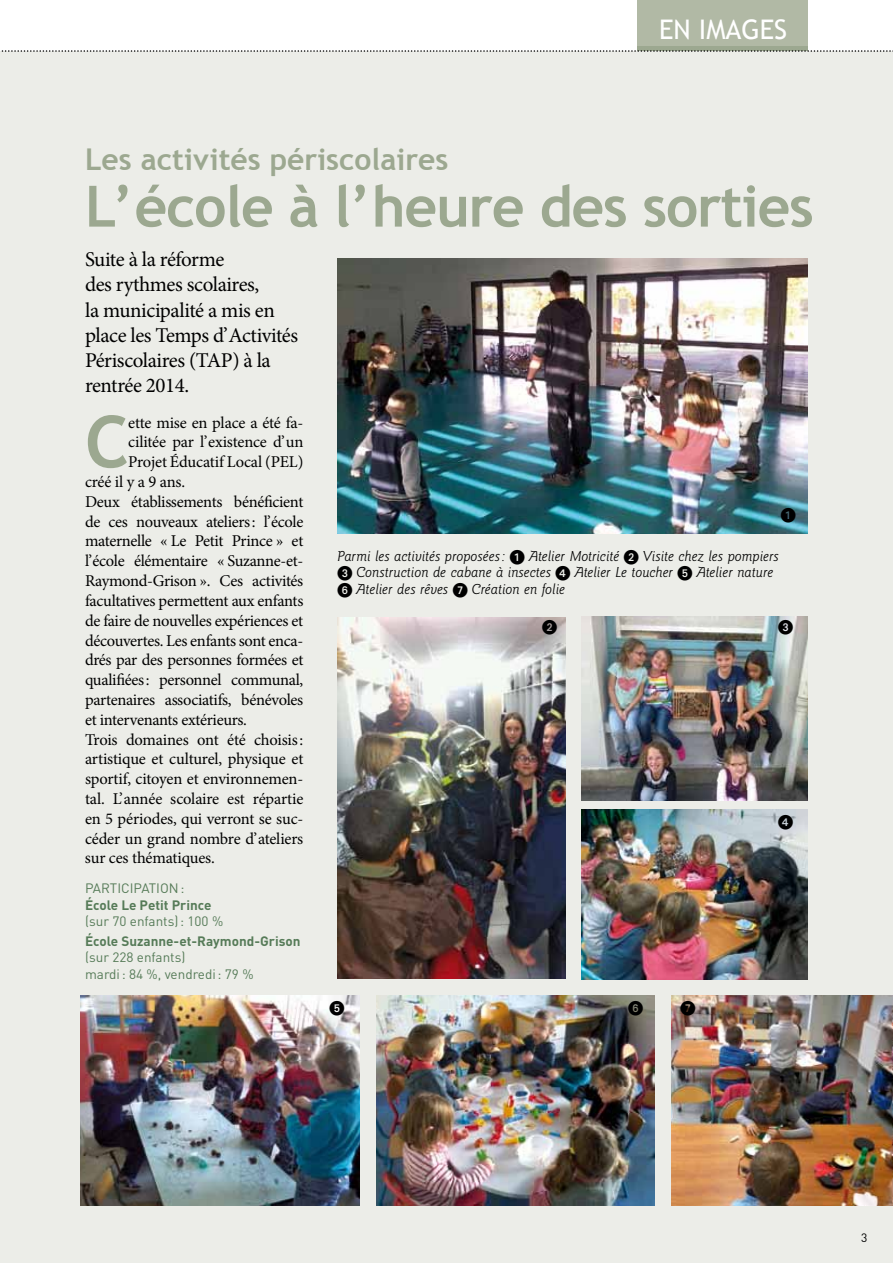
<style>
.page{position:relative;width:893px;height:1263px;background:#fff}
.page>*{position:absolute;margin:0;border:0;box-sizing:border-box;transform-origin:0 0}
.t1{font:700 71.85px "Trebuchet MS";color:#9ca890}
.t2{font:700 57px "Trebuchet MS";letter-spacing:-.02em;color:#9ca890}
.t3{font:700 30px "Trebuchet MS";color:#9ca890}
.t4{font:27px "Trebuchet MS";color:#fff}
.t5{font:21px/25.2px "Minion Pro";letter-spacing:-.02em;color:#000}
.t6{font:16.5px "Minion Pro";letter-spacing:-.02em;color:#000}
.t7{font:italic 15px/16.5px "Goudy Sans Itc T";color:#000}
.t8{font:15px "European Pi One";color:#000}
.t9{font:13.5px/16.2px "DIN";color:#567b58}
.t10{font:700 13.5px "DIN";color:#567b58}
.t11{font:12px "DIN";color:#000}
.s1{font-family:"European Pi One";font-style:normal}
</style>
<div class="page">
<div style="left:0;top:51px;width:893px;height:1212px;background:#ecede8"></div>
<div style="left:638px;top:0;width:170px;height:47px;background:#b1b9a5"></div>
<hr style="left:638px;top:47px;width:170px;height:4px;background:#9ca890">
<img style="left:337px;top:259px;width:471px;height:275px">
<svg style="left:1px;top:50px;width:892px;height:2px"></svg>
<img style="left:81px;top:995px;width:278px;height:211px">
<img style="left:377px;top:995px;width:278px;height:211px">
<img style="left:672px;top:995px;width:221px;height:211px">
<img style="left:337px;top:617px;width:228px;height:362px">
<img style="left:582px;top:617px;width:226px;height:183px">
<img style="left:582px;top:809px;width:226px;height:170px">
<h3 class="t4" style="left:659px;top:14px;width:114px">EN IMAGES</h3>
<h3 class="t3" style="left:85px;top:140px;width:365px">Les activités périscolaires</h3>
<h2 class="t2" style="left:85px;top:171px;width:730px">L’ école à l’ heure des sorties</h2>
<p class="t5" style="left:85px;top:247px;width:215px">Suite à la réforme<br>des rythmes scolaires,<br>la municipalité a mis en place les Temps d’ Activités<br>Périscolaires (TAP) à la rentrée 2014.</p>
<h1 class="t1" style="left:85px;top:397px;width:45px">C</h1>
<p class="t6" style="left:128px;top:411px;width:177px">ette mise en place a été fa-</p>
<p class="t6" style="left:128px;top:431px;width:177px">cilitée par l’ existence d’ un</p>
<p class="t6" style="left:128px;top:451px;width:177px">Projet Éducatif Local (PEL)</p>
<p class="t6" style="left:85px;top:471px;width:102px">créé il y a 9 ans.</p>
<p class="t6" style="left:85px;top:491px;width:220px">Deux établissements bénéficient</p>
<p class="t6" style="left:85px;top:510px;width:220px">de ces nouveaux ateliers: l’ école</p>
<p class="t6" style="left:85px;top:530px;width:220px">maternelle « Le Petit Prince » et</p>
<p class="t6" style="left:85px;top:550px;width:220px">l’ école élémentaire « Suzanne-et-</p>
<p class="t6" style="left:85px;top:570px;width:220px">Raymond-Grison ». Ces activités</p>
<p class="t6" style="left:85px;top:590px;width:220px">facultatives permettent aux enfants</p>
<p class="t6" style="left:85px;top:609px;width:220px">de faire de nouvelles expériences et</p>
<p class="t6" style="left:85px;top:629px;width:220px">découvertes. Les enfants sont enca-</p>
<p class="t6" style="left:85px;top:649px;width:220px">drés par des personnes formées et</p>
<p class="t6" style="left:85px;top:669px;width:220px">qualifiées: personnel communal,</p>
<p class="t6" style="left:85px;top:689px;width:220px">partenaires associatifs, bénévoles</p>
<p class="t6" style="left:85px;top:708px;width:164px">et intervenants extérieurs.</p>
<p class="t6" style="left:85px;top:728px;width:220px">Trois domaines ont été choisis:</p>
<p class="t6" style="left:85px;top:748px;width:220px">artistique et culturel, physique et</p>
<p class="t6" style="left:85px;top:768px;width:220px">sportif, citoyen et environnemen-</p>
<p class="t6" style="left:85px;top:788px;width:220px">tal. L’ année scolaire est répartie</p>
<p class="t6" style="left:85px;top:807px;width:220px">en 5 périodes, qui verront se suc-</p>
<p class="t6" style="left:85px;top:827px;width:220px">céder un grand nombre d’ ateliers</p>
<p class="t6" style="left:85px;top:847px;width:131px">sur ces thématiques.</p>
<p class="t9" style="left:85px;top:880px;width:101px">PARTICIPATION:</p>
<p class="t10" style="left:85px;top:896px;width:128px">École Le Petit Prince</p>
<p class="t9" style="left:85px;top:912px;width:140px">(sur 70 enfants): 100 %</p>
<p class="t10" style="left:85px;top:932px;width:217px">École Suzanne-et-Raymond-Grison</p>
<p class="t9" style="left:85px;top:949px;width:170px">(sur 228 enfants)<br>mardi: 84 %, vendredi: 79 %</p>
<p class="t8" style="left:781px;top:506px;width:16px">1</p>
<p class="t7" style="left:337px;top:548px;width:443px">Parmi les activités proposées: <span class="s1">1</span> Atelier Motricité <span class="s1">2</span> Visite chez les pompiers<br><span class="s1">3</span> Construction de cabane à insectes <span class="s1">4</span> Atelier Le toucher <span class="s1">5</span> Atelier nature<br><span class="s1">6</span> Atelier des rêves <span class="s1">7</span> Création en folie</p>
<p class="t8" style="left:542px;top:619px;width:16px">2</p>
<p class="t8" style="left:330px;top:1000px;width:16px">5</p>
<p class="t8" style="left:680px;top:1000px;width:16px">7</p>
<p class="t8" style="left:628px;top:1000px;width:16px">6</p>
<p class="t8" style="left:778px;top:619px;width:16px">3</p>
<p class="t8" style="left:778px;top:814px;width:16px">4</p>
<p class="t11" style="left:861px;top:1230px;width:8px">3</p>
</div>
